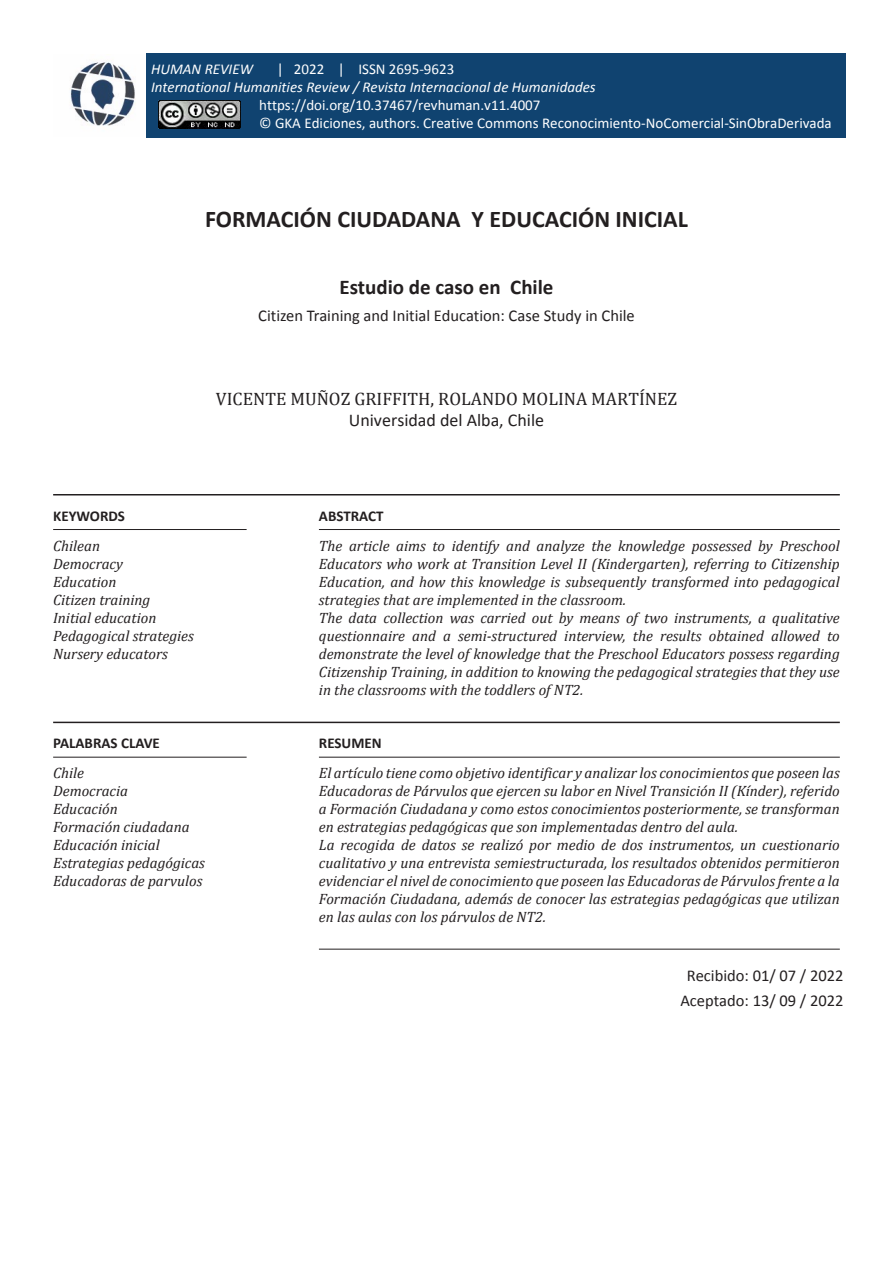
<style>
.page{position:relative;width:893px;height:1263px;background:#fff}
.page>*{position:absolute;margin:0;border:0;box-sizing:border-box;transform-origin:0 0}
.Autor{font:700 24px "Calibri";color:#231f20}
.Autor-2{font:700 21px "Calibri";color:#231f20}
.Autor-3{font:18px/20.5px "Cambria";color:#231f20;text-align:center}
.Autor-4{font:16.5px "Calibri";color:#231f20}
.DATE-HOME{font:16.5px/24.6px "Calibri";color:#231f20;text-align:center}
.CONTENT-HOME{font:italic 15px/18px "Cambria";color:#231f20;text-align:justify}
.t1{font:15px "Calibri";color:#fff}
.t2{font:italic 15px "Calibri";color:#fff}
.WORDS-HOME{font:700 15px "Calibri";color:#231f20}
.s1{font-family:"Calibri"}
</style>
<div class="page">
<hr style="left:53px;top:494px;width:787px;height:1px;background:#231f20">
<hr style="left:53px;top:722px;width:787px;height:1px;background:#231f20">
<hr style="left:53px;top:529px;width:194px;height:1px;background:#231f20">
<hr style="left:53px;top:757px;width:194px;height:1px;background:#231f20">
<hr style="left:319px;top:529px;width:521px;height:1px;background:#231f20">
<hr style="left:319px;top:757px;width:521px;height:1px;background:#231f20">
<hr style="left:319px;top:949px;width:521px;height:1px;background:#231f20">
<img style="left:70px;top:62px;width:66px;height:64px">
<div style="left:146px;top:53px;width:700px;height:85px;background:#104370"></div>
<img style="left:159px;top:100px;width:81px;height:29px">
<p class="t2" style="left:151px;top:60px;width:103px">HUMAN REVIEW</p>
<p class="t1" style="left:277px;top:60px;width:179px">| 2022 | ISSN 2695-9623</p>
<p class="t2" style="left:151px;top:78px;width:446px">International Humanities Review / Revista Internacional de Humanidades</p>
<p class="t1" style="left:259px;top:96px;width:283px">https://doi.org/10.37467/revhuman.v11.4007</p>
<p class="t1" style="left:259px;top:113px;width:574px">© GKA Ediciones, authors. Creative Commons Reconocimiento-NoComercial-SinObraDerivada</p>
<p class="Autor" style="left:205px;top:202px;width:484px">FORMACIÓN CIUDADANA Y EDUCACIÓN INICIAL</p>
<p class="Autor-2" style="left:339px;top:272px;width:216px">Estudio de caso en Chile</p>
<p class="Autor-4" style="left:258px;top:305px;width:378px">Citizen Training and Initial Education: Case Study in Chile</p>
<p class="Autor-3" style="left:216px;top:389px;width:463px">VICENTE MUÑOZ GRIFFITH, ROLANDO MOLINA MARTÍNEZ<br><span class="s1">Universidad del Alba, Chile</span></p>
<p class="WORDS-HOME" style="left:53px;top:505px;width:73px">KEYWORDS</p>
<p class="CONTENT-HOME" style="left:53px;top:536px;width:48px">Chilean</p>
<p class="CONTENT-HOME" style="left:53px;top:554px;width:71px">Democracy</p>
<p class="CONTENT-HOME" style="left:53px;top:572px;width:65px">Education</p>
<p class="CONTENT-HOME" style="left:53px;top:590px;width:99px">Citizen training</p>
<p class="CONTENT-HOME" style="left:53px;top:608px;width:105px">Initial education</p>
<p class="CONTENT-HOME" style="left:53px;top:626px;width:142px">Pedagogical strategies</p>
<p class="CONTENT-HOME" style="left:53px;top:644px;width:116px">Nursery educators</p>
<p class="WORDS-HOME" style="left:53px;top:733px;width:108px">PALABRAS CLAVE</p>
<p class="CONTENT-HOME" style="left:53px;top:763px;width:32px">Chile</p>
<p class="CONTENT-HOME" style="left:53px;top:781px;width:76px">Democracia</p>
<p class="CONTENT-HOME" style="left:53px;top:799px;width:66px">Educación</p>
<p class="CONTENT-HOME" style="left:53px;top:817px;width:138px">Formación ciudadana</p>
<p class="CONTENT-HOME" style="left:53px;top:835px;width:108px">Educación inicial</p>
<p class="CONTENT-HOME" style="left:53px;top:853px;width:153px">Estrategias pedagógicas</p>
<p class="CONTENT-HOME" style="left:53px;top:871px;width:151px">Educadoras de parvulos</p>
<p class="WORDS-HOME" style="left:319px;top:505px;width:66px">ABSTRACT</p>
<p class="CONTENT-HOME" style="left:319px;top:536px;width:522px">The article aims to identify and analyze the knowledge possessed by Preschool Educators who work at Transition Level II (Kindergarten), referring to Citizenship Education, and how this knowledge is subsequently transformed into pedagogical strategies that are implemented in the classroom.</p>
<p class="CONTENT-HOME" style="left:319px;top:608px;width:522px">The data collection was carried out by means of two instruments, a qualitative questionnaire and a semi-structured interview, the results obtained allowed to demonstrate the level of knowledge that the Preschool Educators possess regarding Citizenship Training, in addition to knowing the pedagogical strategies that they use in the classrooms with the toddlers of NT2.</p>
<p class="WORDS-HOME" style="left:319px;top:733px;width:64px">RESUMEN</p>
<p class="CONTENT-HOME" style="left:319px;top:763px;width:522px">El artículo tiene como objetivo identificar y analizar los conocimientos que poseen las Educadoras de Párvulos que ejercen su labor en Nivel Transición II (Kínder), referido a Formación Ciudadana y como estos conocimientos posteriormente, se transforman en estrategias pedagógicas que son implementadas dentro del aula.</p>
<p class="CONTENT-HOME" style="left:319px;top:835px;width:522px">La recogida de datos se realizó por medio de dos instrumentos, un cuestionario cualitativo y una entrevista semiestructurada, los resultados obtenidos permitieron evidenciar el nivel de conocimiento que poseen las Educadoras de Párvulos frente a la Formación Ciudadana, además de conocer las estrategias pedagógicas que utilizan en las aulas con los párvulos de NT2.</p>
<p class="DATE-HOME" style="left:680px;top:963px;width:165px">Recibido: 01/ 07 / 2022<br>Aceptado: 13/ 09 / 2022</p>
</div>
